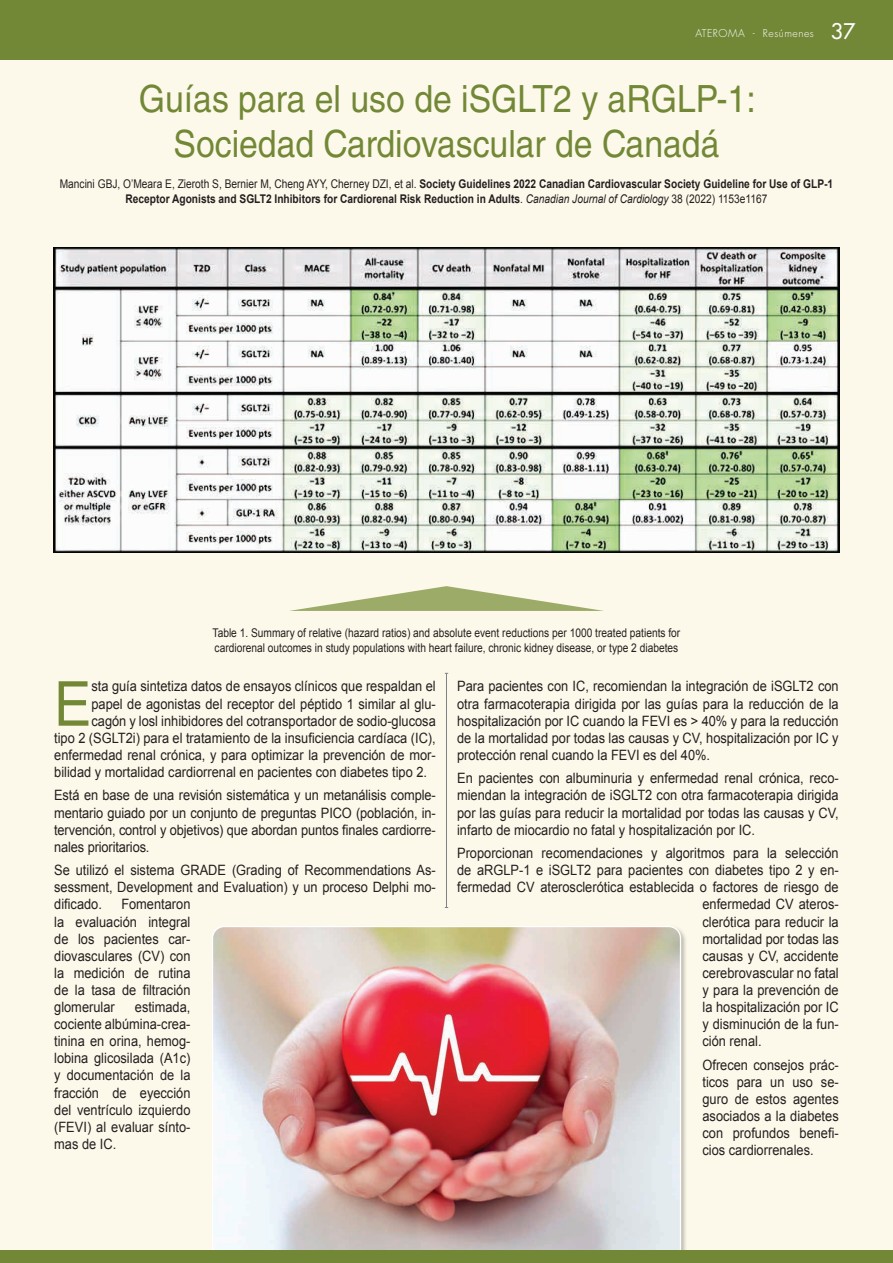
<style>
.page{position:relative;width:893px;height:1263px;background:#fff}
.page>*{position:absolute;margin:0;border:0;box-sizing:border-box;transform-origin:0 0}
.t1{font:62.1px "Arial";color:#728837;scale:.9 1}
.t2{font:37.5px/45px "Helvetica LT Std";color:#728837;text-align:center;scale:.9 1}
.t3{font:14.25px/17.1px "Arial";color:#231f20;text-align:justify;scale:.9 1}
.t4{font:700 12px/14.4px "Arial";color:#231f20;text-align:center;scale:.85 1}
.t5{font:12px/14.4px "Arial";color:#231f20;scale:.85 1}
.t6{font:300 10.5px "Futura Std";letter-spacing:.05em;color:#fff}
.s1{font-weight:500;font-size:21px}
.s2{font-weight:400}
.s3{font-weight:400;font-style:italic}
</style>
<div class="page">
<div style="left:0;top:55px;width:893px;height:1197px;background:#fdf9ea"></div>
<img style="left:214px;top:928px;width:466px;height:322px">
<div style="left:0;top:0;width:893px;height:60px;background:#728837"></div>
<div style="left:0;top:1250px;width:892px;height:13px;background:#728837"></div>
<img style="left:53px;top:247px;width:787px;height:305px">
<svg style="left:289px;top:586px;width:315px;height:25px"></svg>
<hr style="left:446px;top:673px;width:1px;height:234px;background:#808285">
<p class="t6" style="left:695px;top:26px;width:161px">ATEROMA - Resúmenes <span class="s1">37</span></p>
<h2 class="t2" style="left:139px;top:76px;width:687px">Guías para el uso de iSGLT2 y aRGLP-1:<br>Sociedad Cardiovascular de Canadá</h2>
<p class="t4" style="left:60px;top:177px;width:911px"><span class="s2">Mancini GBJ, O’Meara E, Zieroth S, Bernier M, Cheng AYY, Cherney DZI, et al.</span> Society Guidelines 2022 Canadian Cardiovascular Society Guideline for Use of GLP-1<br>Receptor Agonists and SGLT2 Inhibitors for Cardiorenal Risk Reduction in Adults<span class="s2">.</span> <span class="s3">Canadian Journal of Cardiology</span> <span class="s2">38 (2022) 1153e1167</span></p>
<p class="t5" style="left:213px;top:626px;width:552px">Table 1. Summary of relative (hazard ratios) and absolute event reductions per 1000 treated patients for cardiorenal outcomes in study populations with heart failure, chronic kidney disease, or type 2 diabetes</p>
<h1 class="t1" style="left:54px;top:663px;width:43px">E</h1>
<p class="t3" style="left:91px;top:678px;width:384px">sta guía sintetiza datos de ensayos clínicos que respaldan el</p>
<p class="t3" style="left:91px;top:695px;width:384px">papel de agonistas del receptor del péptido 1 similar al glu-</p>
<p class="t3" style="left:91px;top:712px;width:384px">cagón y losl inhibidores del cotransportador de sodio-glucosa</p>
<p class="t3" style="left:54px;top:729px;width:425px">tipo 2 (SGLT2i) para el tratamiento de la insuficiencia cardíaca (IC),</p>
<p class="t3" style="left:54px;top:746px;width:426px">enfermedad renal crónica, y para optimizar la prevención de mor-</p>
<p class="t3" style="left:54px;top:763px;width:416px">bilidad y mortalidad cardiorrenal en pacientes con diabetes tipo 2.</p>
<p class="t3" style="left:54px;top:787px;width:426px">Está en base de una revisión sistemática y un metanálisis comple&shy;mentario guiado por un conjunto de preguntas PICO (población, in&shy;tervención, control y objetivos) que abordan puntos finales cardiorre&shy;nales prioritarios.</p>
<p class="t3" style="left:54px;top:862px;width:426px">Se utilizó el sistema GRADE (Grading of Recommendations As&shy;sessment, Development and Evaluation) y un proceso Delphi mo&shy;dificado.</p>
<p class="t3" style="left:54px;top:896px;width:153px;text-indent:67px">Fomentaron la evaluación integral de los pacientes car&shy;diovasculares (CV) con la medición de rutina de la tasa de filtración glomerular</p>
<p class="t3" style="left:54px;top:999px;width:153px;text-indent:81px">estimada, cociente albúmina-crea&shy;tinina en orina, hemog&shy;lobina glicosilada (A1c) y documentación de la fracción de eyección del ventrículo izquierdo (FEVI) al evaluar sínto&shy;mas de IC.</p>
<p class="t3" style="left:457px;top:678px;width:426px">Para pacientes con IC, recomiendan la integración de iSGLT2 con otra farmacoterapia dirigida por las guías para la reducción de la hospitalización por IC cuando la FEVI es &gt; 40% y para la reducción de la mortalidad por todas las causas y CV, hospitalización por IC y protección renal cuando la FEVI es del 40%.</p>
<p class="t3" style="left:457px;top:770px;width:426px">En pacientes con albuminuria y enfermedad renal crónica, reco&shy;miendan la integración de iSGLT2 con otra farmacoterapia dirigida por las guías para reducir la mortalidad por todas las causas y CV, infarto de miocardio no fatal y hospitalización por IC.</p>
<p class="t3" style="left:457px;top:845px;width:425px">Proporcionan recomendaciones y algoritmos para la selección</p>
<p class="t3" style="left:457px;top:862px;width:426px">de aRGLP-1 e iSGLT2 para pacientes con diabetes tipo 2 y en-</p>
<p class="t3" style="left:457px;top:879px;width:425px">fermedad CV aterosclerótica establecida o factores de riesgo de</p>
<p class="t3" style="left:702px;top:896px;width:153px">enfermedad CV ateros-</p>
<p class="t3" style="left:702px;top:913px;width:153px">clerótica para reducir la</p>
<p class="t3" style="left:702px;top:930px;width:153px">mortalidad por todas las</p>
<p class="t3" style="left:702px;top:947px;width:153px">causas y CV, accidente</p>
<p class="t3" style="left:702px;top:964px;width:153px">cerebrovascular no fatal</p>
<p class="t3" style="left:702px;top:981px;width:153px">y para la prevención de</p>
<p class="t3" style="left:702px;top:999px;width:153px">la hospitalización por IC</p>
<p class="t3" style="left:702px;top:1016px;width:153px">y disminución de la fun-</p>
<p class="t3" style="left:702px;top:1033px;width:67px">ción renal.</p>
<p class="t3" style="left:702px;top:1056px;width:153px">Ofrecen consejos prác&shy;ticos para un uso se&shy;guro de estos agentes asociados a la diabetes con profundos benefi&shy;cios cardiorrenales.</p>
</div>
